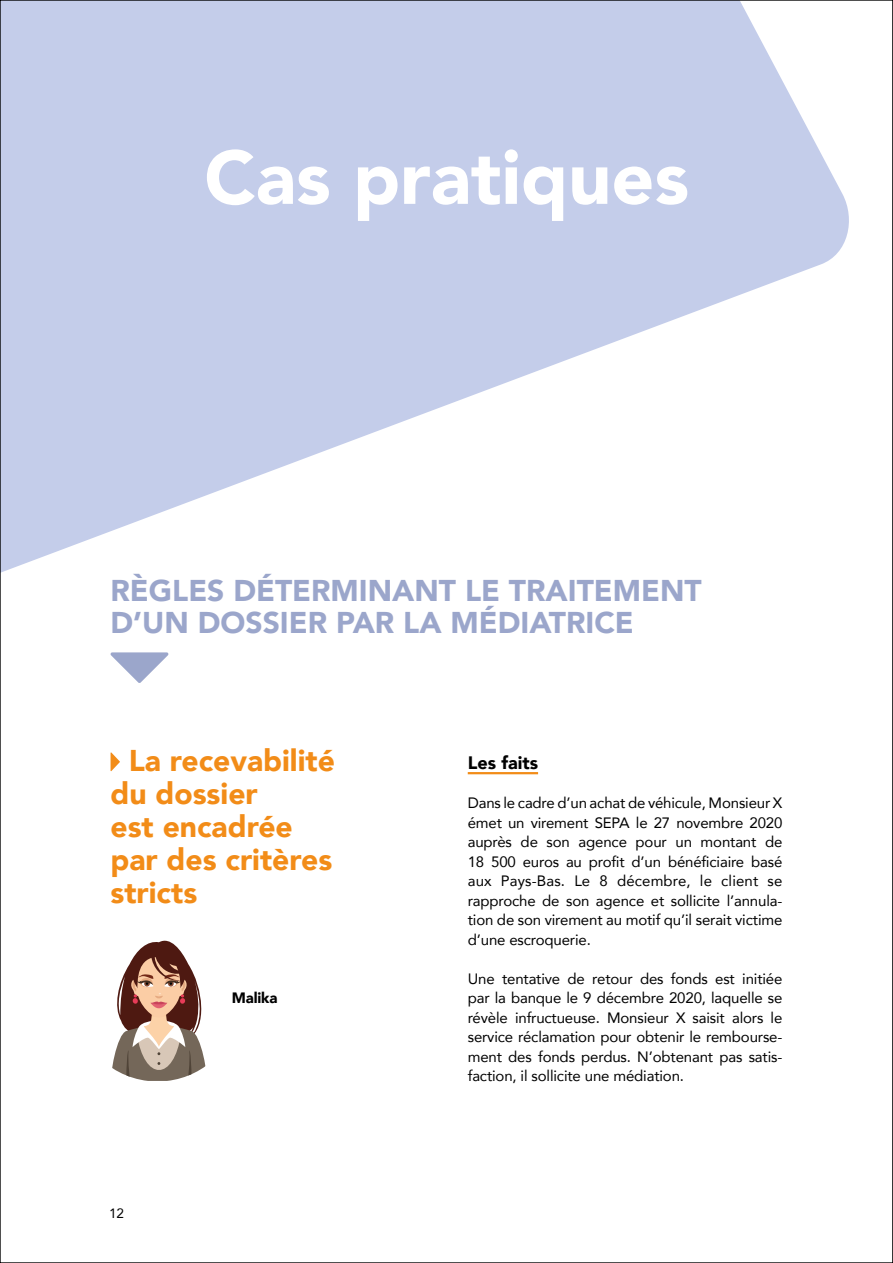
<style>
.page{position:relative;width:893px;height:1263px;background:#fff}
.page>*{position:absolute;margin:0;border:0;box-sizing:border-box;transform-origin:0 0}
.t1{font:900 75px "Avenir";color:#fff}
.t2{font:900 30px/33px "Avenir";color:#f28c18}
.t3{font:900 30px/31.5px "Avenir";color:#9ba6cb}
.t4{font:900 18px "Avenir";color:#000}
.t5{font:15px/19.5px "Avenir";letter-spacing:-.01em;color:#000;text-align:justify}
.t6{font:900 15px "Avenir";letter-spacing:-.01em;color:#000}
.t7{font:13.5px "Avenir";color:#000}
</style>
<div class="page">
<svg style="left:2px;top:2px;width:847px;height:570px;fill:#c4cdea"></svg>
<hr style="left:468px;top:772px;width:70px;height:2px;background:#f28c18">
<svg style="left:111px;top:752px;width:9px;height:19px"></svg>
<svg style="left:112px;top:940px;width:94px;height:141px"></svg>
<svg style="left:110px;top:652px;width:59px;height:31px"></svg>
<svg style="left:892px;top:0;width:1px;height:1263px"></svg>
<h1 class="t1" style="left:204px;top:113px;width:486px">Cas pratiques</h1>
<h2 class="t3" style="left:111px;top:574px;width:593px">RÈGLES DÉTERMINANT LE TRAITEMENT<br>D’UN DOSSIER PAR LA MÉDIATRICE</h2>
<h2 class="t2" style="left:111px;top:743px;width:226px;text-indent:18px">La recevabilité du dossier<br>est encadrée par des critères stricts</h2>
<p class="t7" style="left:109px;top:1202px;width:16px">12</p>
<p class="t6" style="left:232px;top:985px;width:47px">Malika</p>
<p class="t4" style="left:468px;top:748px;width:72px">Les faits</p>
<p class="t5" style="left:468px;top:793px;width:316px">Dans le cadre d’un achat de véhicule, Monsieur X émet un virement SEPA le 27 novembre 2020 auprès de son agence pour un montant de 18 500 euros au profit d’un bénéficiaire basé aux Pays-Bas. Le 8 décembre, le client se rapproche de son agence et sollicite l’annula&shy;tion de son virement au motif qu’il serait victime d’une escroquerie.</p>
<p class="t5" style="left:468px;top:968px;width:316px">Une tentative de retour des fonds est initiée par la banque le 9 décembre 2020, laquelle se révèle infructueuse. Monsieur X saisit alors le service réclamation pour obtenir le rembourse&shy;ment des fonds perdus. N’obtenant pas satis&shy;faction, il sollicite une médiation.</p>
</div>
